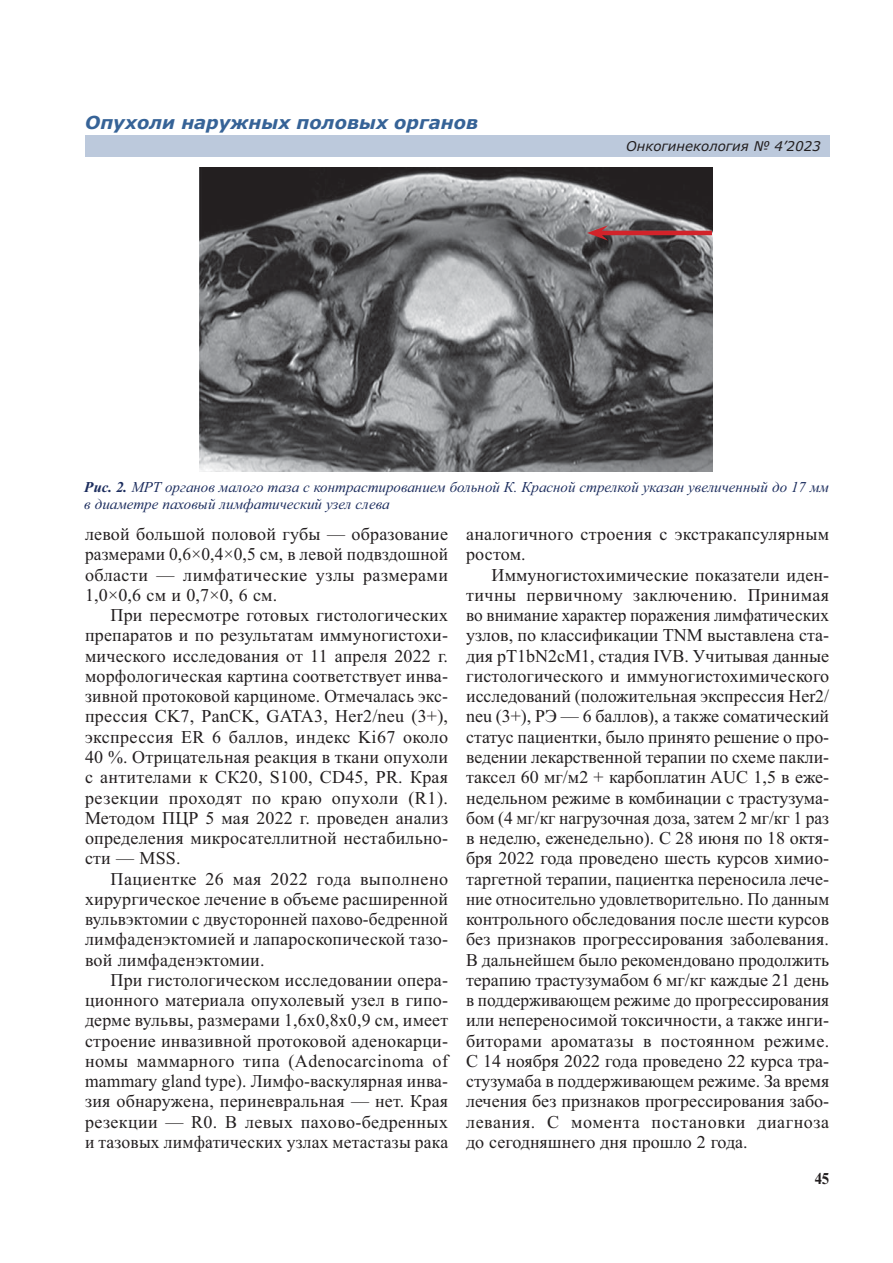
<style>
.page{position:relative;width:893px;height:1263px;background:#fff}
.page>*{position:absolute;margin:0;border:0;box-sizing:border-box;transform-origin:0 0}
.t1{font:18px/20.2px "Times New Roman";letter-spacing:.01em;color:#231f20;text-align:justify}
.t2{font:italic 700 18px "Verdana";color:#366397}
.t3{font:700 16.5px "Times New Roman";color:#231f20;scale:.9 1}
.t4{font:italic 15px/17.2px "Times New Roman";color:#1b2c5d}
.t5{font:italic 13.5px "Verdana";color:#231f20}
.s1{font-weight:700}
</style>
<div class="page">
<div style="left:85px;top:135px;width:744px;height:22px;background:#bcc9dc"></div>
<img style="left:200px;top:168px;width:513px;height:303px">
<hr style="left:600px;top:231px;width:112px;height:4px;background:#d2232a">
<svg style="left:587px;top:225px;width:21px;height:16px"></svg>
<p class="t2" style="left:85px;top:116px;width:395px">Опухоли наружных половых органов</p>
<p class="t5" style="left:626px;top:141px;width:196px">Онкогинекология № 4’2023</p>
<p class="t4" style="left:84px;top:479px;width:746px"><span class="s1">Рис. 2.</span> МРТ органов малого таза с контрастированием больной К. Красной стрелкой указан увеличенный до 17 мм в диаметре паховый лимфатический узел слева</p>
<p class="t1" style="left:85px;top:526px;width:365px">левой большой половой губы — образование размерами 0,6×0,4×0,5 см, в левой подвздошной области — лимфатические узлы размерами 1,0×0,6 см и 0,7×0, 6 см.</p>
<p class="t1" style="left:85px;top:607px;width:365px;text-indent:26px">При пересмотре готовых гистологических препаратов и по результатам иммуногистохи&shy;мического исследования от 11 апреля 2022 г. морфологическая картина соответствует инва&shy;зивной протоковой карциноме. Отмечалась экс&shy;прессия CK7, PanCK, GATA3, Her2/neu (3+), экспрессия ER 6 баллов, индекс Ki67 около 40 %. Отрицательная реакция в ткани опухоли с антителами к СК20, S100, CD45, PR. Края резекции проходят по краю опухоли (R1).<br>Методом ПЦР 5 мая 2022 г. проведен анализ определения микросателлитной нестабильно&shy;сти — MSS.</p>
<p class="t1" style="left:85px;top:870px;width:365px;text-indent:26px">Пациентке 26 мая 2022 года выполнено хирургическое лечение в объеме расширенной вульвэктомии с двусторонней пахово-бедренной лимфаденэктомией и лапароскопической тазо&shy;вой лимфаденэктомии.</p>
<p class="t1" style="left:85px;top:971px;width:365px;text-indent:26px">При гистологическом исследовании опера&shy;ционного материала опухолевый узел в гипо&shy;дерме вульвы, размерами 1,6х0,8х0,9 см, имеет строение инвазивной протоковой аденокарци&shy;номы маммарного типа (Adenocarcinoma of mammary gland type). Лимфо-васкулярная инва&shy;зия обнаружена, периневральная — нет. Края резекции — R0. В левых пахово-бедренных и тазовых лимфатических узлах метастазы рака</p>
<p class="t1" style="left:466px;top:526px;width:365px">аналогичного строения с экстракапсулярным ростом.</p>
<p class="t1" style="left:466px;top:566px;width:365px;text-indent:26px">Иммуногистохимические показатели иден&shy;тичны первичному заключению. Принимая во внимание характер поражения лимфатических узлов, по классификации TNM выставлена ста&shy;дия pT1bN2сM1, стадия IVB. Учитывая данные гистологического и иммуногистохимического исследований (положительная экспрессия Her2/ neu (3+), РЭ — 6 баллов), а также соматический статус пациентки, было принято решение о про&shy;ведении лекарственной терапии по схеме пакли&shy;таксел 60 мг/м2 + карбоплатин AUC 1,5 в еже&shy;недельном режиме в комбинации с трастузума&shy;бом (4 мг/кг нагрузочная доза, затем 2 мг/кг 1 раз в неделю, еженедельно). С 28 июня по 18 октя&shy;бря 2022 года проведено шесть курсов химио&shy;таргетной терапии, пациентка переносила лече&shy;ние относительно удовлетворительно. По данным контрольного обследования после шести курсов без признаков прогрессирования заболевания.<br>В дальнейшем было рекомендовано продолжить терапию трастузумабом 6 мг/кг каждые 21 день в поддерживающем режиме до прогрессирования или непереносимой токсичности, а также инги&shy;биторами ароматазы в постоянном режиме.<br>С 14 ноября 2022 года проведено 22 курса тра&shy;стузумаба в поддерживающем режиме. За время лечения без признаков прогрессирования забо&shy;левания. С момента постановки диагноза до сегодняшнего дня прошло 2 года.</p>
<p class="t3" style="left:815px;top:1173px;width:18px">45</p>
</div>
